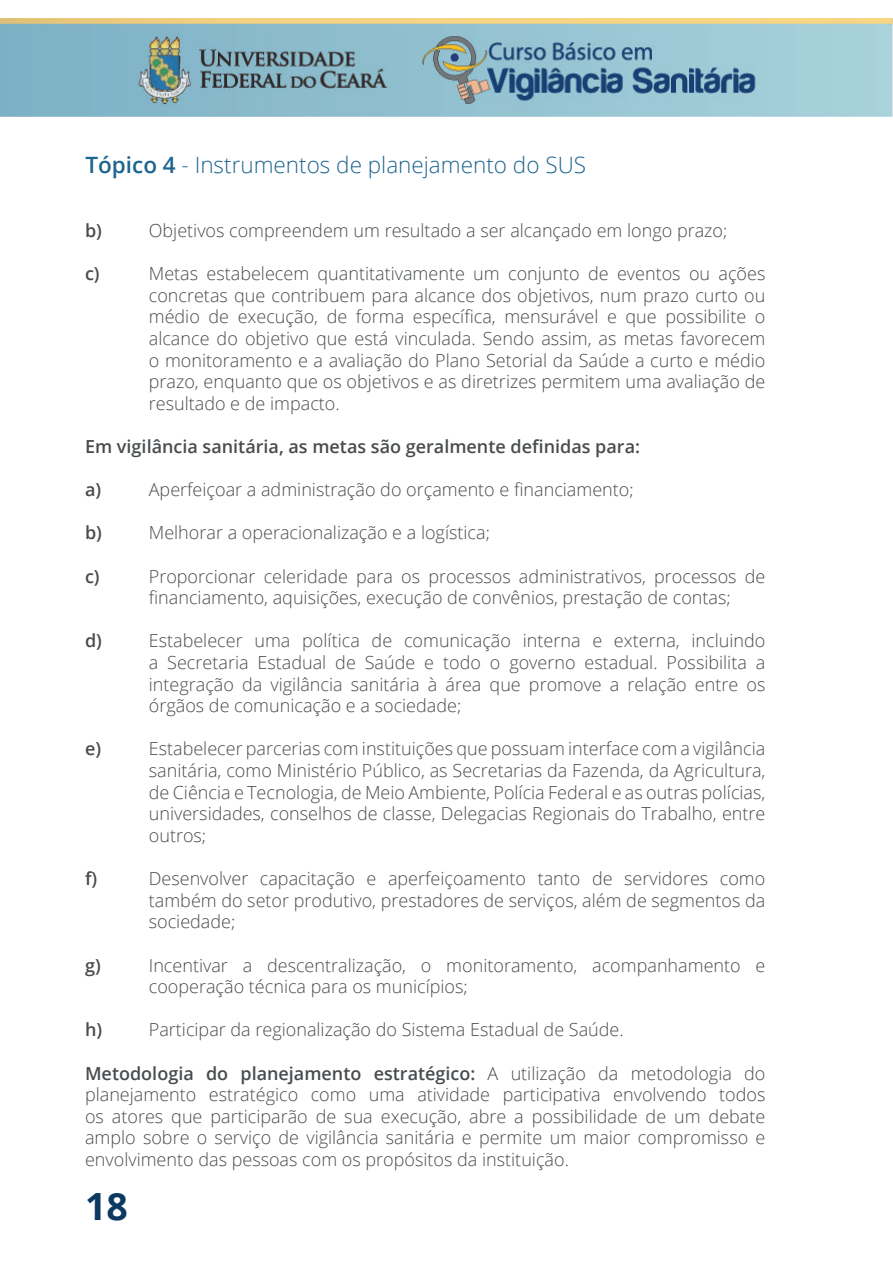
<style>
.page{position:relative;width:893px;height:1263px;background:#fff}
.page>*{position:absolute;margin:0;border:0;box-sizing:border-box;transform-origin:0 0}
.t1{font:700 37.5px "Open Sans";color:#0c3961}
.Sub_Tópico{font:300 22.5px "Open Sans";color:#1d6590}
.Pontuação{font:300 18px/21.6px "Open Sans";color:#484c4e;text-align:justify}
.Texto_Fixo{font:300 18px/21.6px "Open Sans";color:#484c4e;text-align:justify}
.Pontuação-2{font:600 18px "Open Sans";color:#484c4e}
.s1{font-weight:600}
</style>
<div class="page">
<img style="left:0;top:19px;width:893px;height:98px">
<p class="Sub_Tópico" style="left:85px;top:150px;width:502px"><span class="s1">Tópico 4</span> - Instrumentos de planejamento do SUS</p>
<p class="Pontuação-2" style="left:85px;top:218px;width:18px">b)</p>
<p class="Pontuação" style="left:149px;top:219px;width:580px">Objetivos compreendem um resultado a ser alcançado em longo prazo;</p>
<p class="Pontuação-2" style="left:85px;top:261px;width:16px">c)</p>
<p class="Pontuação" style="left:149px;top:262px;width:618px">Metas estabelecem quantitativamente um conjunto de eventos ou ações concretas que contribuem para alcance dos objetivos, num prazo curto ou médio de execução, de forma específica, mensurável e que possibilite o alcance do objetivo que está vinculada. Sendo assim, as metas favorecem o monitoramento e a avaliação do Plano Setorial da Saúde a curto e médio prazo, enquanto que os objetivos e as diretrizes permitem uma avaliação de resultado e de impacto.</p>
<p class="Pontuação-2" style="left:85px;top:434px;width:556px">Em vigilância sanitária, as metas são geralmente definidas para:</p>
<p class="Pontuação-2" style="left:85px;top:477px;width:18px">a)</p>
<p class="Pontuação" style="left:149px;top:478px;width:486px">Aperfeiçoar a administração do orçamento e financiamento;</p>
<p class="Pontuação-2" style="left:85px;top:521px;width:18px">b)</p>
<p class="Pontuação" style="left:149px;top:522px;width:343px">Melhorar a operacionalização e a logística;</p>
<p class="Pontuação-2" style="left:85px;top:564px;width:16px">c)</p>
<p class="Pontuação" style="left:149px;top:565px;width:618px">Proporcionar celeridade para os processos administrativos, processos de financiamento, aquisições, execução de convênios, prestação de contas;</p>
<p class="Pontuação-2" style="left:85px;top:629px;width:18px">d)</p>
<p class="Pontuação" style="left:149px;top:630px;width:618px">Estabelecer uma política de comunicação interna e externa, incluindo a Secretaria Estadual de Saúde e todo o governo estadual. Possibilita a integração da vigilância sanitária à área que promove a relação entre os órgãos de comunicação e a sociedade;</p>
<p class="Pontuação-2" style="left:85px;top:737px;width:18px">e)</p>
<p class="Pontuação" style="left:149px;top:738px;width:618px">Estabelecer parcerias com instituições que possuam interface com a vigilância sanitária, como Ministério Público, as Secretarias da Fazenda, da Agricultura, de Ciência e Tecnologia, de Meio Ambiente, Polícia Federal e as outras polícias, universidades, conselhos de classe, Delegacias Regionais do Trabalho, entre outros;</p>
<p class="Pontuação-2" style="left:85px;top:866px;width:14px">f)</p>
<p class="Pontuação" style="left:149px;top:867px;width:618px">Desenvolver capacitação e aperfeiçoamento tanto de servidores como também do setor produtivo, prestadores de serviços, além de segmentos da sociedade;</p>
<p class="Pontuação-2" style="left:85px;top:953px;width:17px">g)</p>
<p class="Pontuação" style="left:149px;top:954px;width:618px">Incentivar a descentralização, o monitoramento, acompanhamento e cooperação técnica para os municípios;</p>
<p class="Pontuação-2" style="left:85px;top:1017px;width:19px">h)</p>
<p class="Pontuação" style="left:149px;top:1018px;width:476px">Participar da regionalização do Sistema Estadual de Saúde.</p>
<p class="Texto_Fixo" style="left:85px;top:1062px;width:682px"><span class="s1">Metodologia do planejamento estratégico:</span> A utilização da metodologia do planejamento estratégico como uma atividade participativa envolvendo todos os atores que participarão de sua execução, abre a possibilidade de um debate amplo sobre o serviço de vigilância sanitária e permite um maior compromisso e envolvimento das pessoas com os propósitos da instituição.</p>
<h1 class="t1" style="left:85px;top:1180px;width:44px">18</h1>
</div>
